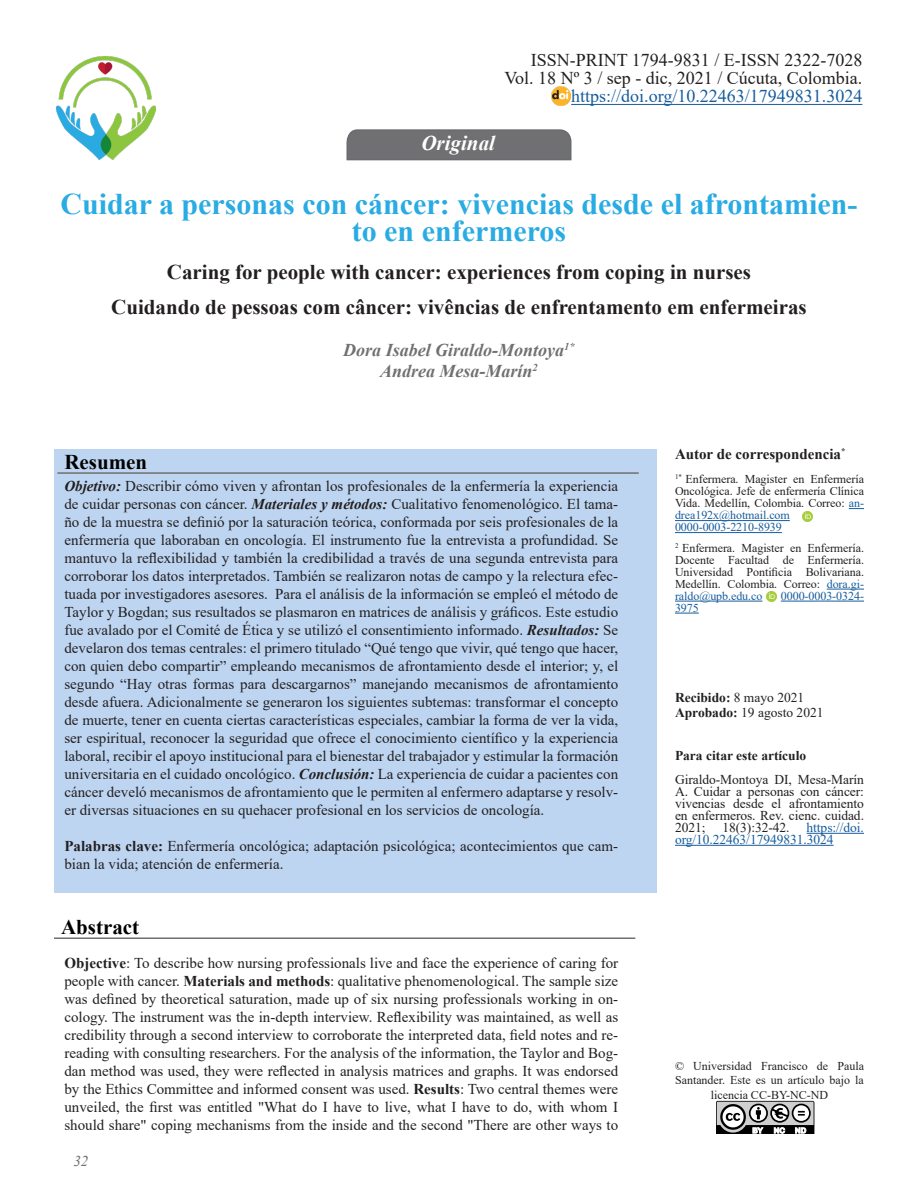
<style>
.page{position:relative;width:918px;height:1188px;background:#fff}
.page>*{position:absolute;margin:0;border:0;box-sizing:border-box;transform-origin:0 0}
.t1{font:700 30px/27px "Times New Roman";color:#29abe3;text-align:center}
.t2{font:700 21px "Times New Roman";color:#231f20}
.t3{font:700 21px "Times New Roman";color:#000}
.t4{font:italic 700 21px "Times New Roman";color:#fff}
.t5{font:18px "Times New Roman";color:#231f20}
.t6{font:italic 700 18px "Times New Roman";color:#707073}
.t7{font:18px "Times New Roman";color:#175d9e}
.t8{font:15px/18px "Times New Roman";color:#231f20;text-align:justify}
.t9{font:700 15px "Times New Roman";color:#231f20}
.t10{font:italic 15px "Times New Roman";color:#707073}
.t11{font:13.5px/12px "Times New Roman";letter-spacing:-.005em;color:#231f20;text-align:justify}
.t12{font:700 13.5px "Times New Roman";color:#231f20}
.t13{font:13.5px/12px "Times New Roman";letter-spacing:-.005em;color:#175d9e}
.t14{font:12px/12px "Times New Roman";letter-spacing:-.005em;color:#231f20}
.t15{font:12px "Times New Roman";letter-spacing:-.005em;color:#175d9e}
.s1{font-weight:700;font-style:italic}
.s2{font-weight:700}
.s3{color:#175d9e}
.s4{font-weight:400}
</style>
<div class="page">
<div style="left:54px;top:449px;width:603px;height:444px;background:#bdd5f1"></div>
<hr style="left:571px;top:104px;width:291px;height:1px;background:#175d9e">
<svg style="left:346px;top:129px;width:226px;height:32px;background:#757578"></svg>
<svg style="left:849px;top:508px;width:15px;height:1px"></svg>
<hr style="left:675px;top:520px;width:115px;height:1px;background:#175d9e">
<hr style="left:675px;top:532px;width:107px;height:1px;background:#175d9e">
<hr style="left:827px;top:589px;width:37px;height:1px;background:#175d9e">
<hr style="left:675px;top:601px;width:87px;height:1px;background:#175d9e">
<hr style="left:781px;top:601px;width:83px;height:1px;background:#175d9e">
<svg style="left:675px;top:613px;width:24px;height:1px"></svg>
<hr style="left:807px;top:833px;width:57px;height:1px;background:#175d9e">
<hr style="left:675px;top:845px;width:159px;height:1px;background:#175d9e">
<img style="left:56px;top:57px;width:99px;height:103px">
<hr style="left:57px;top:472px;width:582px;height:2px;background:#707073">
<hr style="left:54px;top:937px;width:581px;height:2px;background:#707073">
<svg style="left:717px;top:1101px;width:97px;height:33px"></svg>
<svg style="left:802px;top:512px;width:11px;height:10px"></svg>
<img style="left:551px;top:86px;width:19px;height:19px">
<svg style="left:766px;top:591px;width:11px;height:10px"></svg>
<p class="t5" style="left:531px;top:48px;width:333px">ISSN-PRINT 1794-9831 / E-ISSN 2322-7028</p>
<p class="t5" style="left:505px;top:66px;width:359px">Vol. 18 Nº 3 / sep - dic, 2021 / Cúcuta, Colombia.</p>
<p class="t7" style="left:571px;top:84px;width:293px">https://doi.org/10.22463/17949831.3024</p>
<p class="t4" style="left:421px;top:128px;width:75px">Original</p>
<p class="t1" style="left:60px;top:190px;width:799px">Cuidar a personas con cáncer: vivencias desde el afrontamien&shy;to en enfermeros</p>
<p class="t2" style="left:167px;top:257px;width:586px">Caring for people with cancer: experiences from coping in nurses</p>
<p class="t2" style="left:111px;top:292px;width:697px">Cuidando de pessoas com câncer: vivências de enfrentamento em enfermeiras</p>
<p class="t6" style="left:343px;top:337px;width:233px">Dora Isabel Giraldo-Montoya<sup>1*</sup></p>
<p class="t6" style="left:380px;top:359px;width:159px">Andrea Mesa-Marín<sup>2</sup></p>
<p class="t3" style="left:64px;top:447px;width:84px">Resumen</p>
<p class="t8" style="left:64px;top:477px;width:555px"><span class="s1">Objetivo:</span> Describir cómo viven y afrontan los profesionales de la enfermería la experiencia de cuidar personas con cáncer. <span class="s1">Materiales y métodos:</span> Cualitativo fenomenológico. El tama&shy;ño de la muestra se definió por la saturación teórica, conformada por seis profesionales de la enfermería que laboraban en oncología. El instrumento fue la entrevista a profundidad. Se mantuvo la reflexibilidad y también la credibilidad a través de una segunda entrevista para corroborar los datos interpretados. También se realizaron notas de campo y la relectura efec&shy;tuada por investigadores asesores. Para el análisis de la información se empleó el método de Taylor y Bogdan; sus resultados se plasmaron en matrices de análisis y gráficos. Este estudio fue avalado por el Comité de Ética y se utilizó el consentimiento informado. <span class="s1">Resultados:</span> Se develaron dos temas centrales: el primero titulado “Qué tengo que vivir, qué tengo que hacer, con quien debo compartir” empleando mecanismos de afrontamiento desde el interior; y, el segundo “Hay otras formas para descargarnos” manejando mecanismos de afrontamiento desde afuera. Adicionalmente se generaron los siguientes subtemas: transformar el concepto de muerte, tener en cuenta ciertas características especiales, cambiar la forma de ver la vida, ser espiritual, reconocer la seguridad que ofrece el conocimiento científico y la experiencia laboral, recibir el apoyo institucional para el bienestar del trabajador y estimular la formación universitaria en el cuidado oncológico. <span class="s1">Conclusión:</span> La experiencia de cuidar a pacientes con cáncer develó mecanismos de afrontamiento que le permiten al enfermero adaptarse y resolv&shy;er diversas situaciones en su quehacer profesional en los servicios de oncología.</p>
<p class="t8" style="left:64px;top:837px;width:555px"><span class="s2">Palabras clave:</span> Enfermería oncológica; adaptación psicológica; acontecimientos que cam&shy;bian la vida; atención de enfermería.</p>
<p class="t3" style="left:61px;top:912px;width:80px">Abstract</p>
<p class="t8" style="left:64px;top:953px;width:555px"><span class="s2">Objective</span>: To describe how nursing professionals live and face the experience of caring for people with cancer. <span class="s2">Materials and methods</span>: qualitative phenomenological. The sample size was defined by theoretical saturation, made up of six nursing professionals working in on&shy;cology. The instrument was the in-depth interview. Reflexibility was maintained, as well as credibility through a second interview to corroborate the interpreted data, field notes and re&shy;reading with consulting researchers. For the analysis of the information, the Taylor and Bog&shy;dan method was used, they were reflected in analysis matrices and graphs. It was endorsed by the Ethics Committee and informed consent was used. <span class="s2">Results</span>: Two central themes were unveiled, the first was entitled "What do I have to live, what I have to do, with whom I should share" coping mechanisms from the inside and the second "There are other ways to</p>
<p class="t10" style="left:73px;top:1151px;width:16px">32</p>
<p class="t9" style="left:675px;top:443px;width:172px">Autor de correspondencia<sup>*</sup></p>
<p class="t14" style="left:675px;top:473px;width:191px"><sup>1*</sup> Enfermera. Magister en Enfermería<br>Oncológica. Jefe de enfermería Clínica<br>Vida. Medellín, Colombia. Correo: <span class="s3">an&shy;drea192x@hotmail.com<br>0000-0003-2210-8939</span></p>
<p class="t14" style="left:675px;top:541px;width:191px;text-align:justify"><sup>2</sup> Enfermera. Magister en Enfermería.<br>Docente Facultad de Enfermería.<br>Universidad Pontificia Bolivariana.<br>Medellín. Colombia. Correo: <span class="s3">dora.gi&shy;raldo@upb.edu.co</span></p>
<p class="t15" style="left:781px;top:587px;width:85px">0000-0003-0324-</p>
<p class="t15" style="left:675px;top:599px;width:25px">3975</p>
<p class="t12" style="left:675px;top:687px;width:131px">Recibido: <span class="s4">8 mayo 2021</span></p>
<p class="t11" style="left:675px;top:706px;width:150px"><span class="s2">Aprobado:</span> 19 agosto 2021</p>
<p class="t12" style="left:675px;top:746px;width:133px">Para citar este artículo</p>
<p class="t11" style="left:675px;top:773px;width:191px">Giraldo-Montoya DI, Mesa-Marín A. Cuidar a personas con cáncer: vivencias desde el afrontamiento en enfermeros. Rev. cienc. cuidad.<br>2021;</p>
<p class="t13" style="left:675px;top:821px;width:191px;text-indent:132px">https://doi. org/10.22463/17949831.3024</p>
<p class="t11" style="left:722px;top:821px;width:69px">18(3):32-42.</p>
<p class="t14" style="left:675px;top:1058px;width:190px;line-height:14.4px;text-align:center">© Universidad Francisco de Paula<br>Santander. Este es un artículo bajo la licencia CC-BY-NC-ND</p>
</div>
